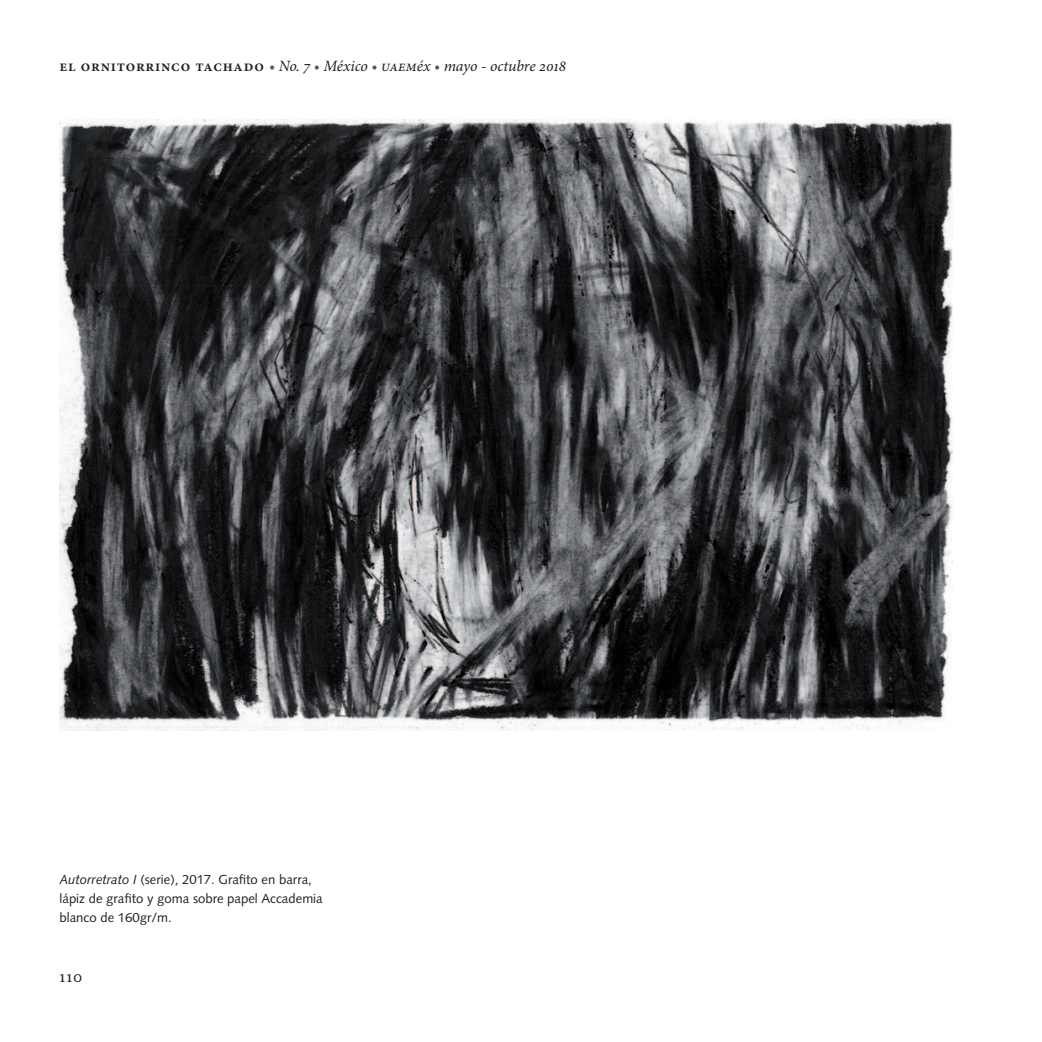
<style>
.page{position:relative;width:1042px;height:1042px;background:#fff}
.page>*{position:absolute;margin:0;border:0;box-sizing:border-box;transform-origin:0 0}
.Constantes{font:17.5px "Minion Pro";color:#231f20}
.Constantes-2{font:italic 15.75px "Minion Pro";letter-spacing:-.005em;color:#231f20}
.Referencia_imagen{font:13.12px/19.2px "Syntax LT Std";color:#231f20}
.s1{font-weight:600;font-style:normal}
.s2{color:#57585a}
.s3{font-style:italic}
</style>
<div class="page">
<img style="left:60px;top:119px;width:892px;height:611px">
<p class="Constantes-2" style="left:60px;top:55px;width:508px"><span class="s1">el ornitorrinco tachado</span> <span class="s2">•</span> No. 7 <span class="s2">•</span> México <span class="s2">•</span> uaeméx <span class="s2">•</span> mayo - octubre 2018</p>
<p class="Referencia_imagen" style="left:60px;top:870px;width:265px"><span class="s3">Autorretrato I</span> (serie), 2017. Grafito en barra, lápiz de grafito y goma sobre papel Accademia blanco de 160gr/m.</p>
<p class="Constantes" style="left:60px;top:965px;width:24px">110</p>
</div>
